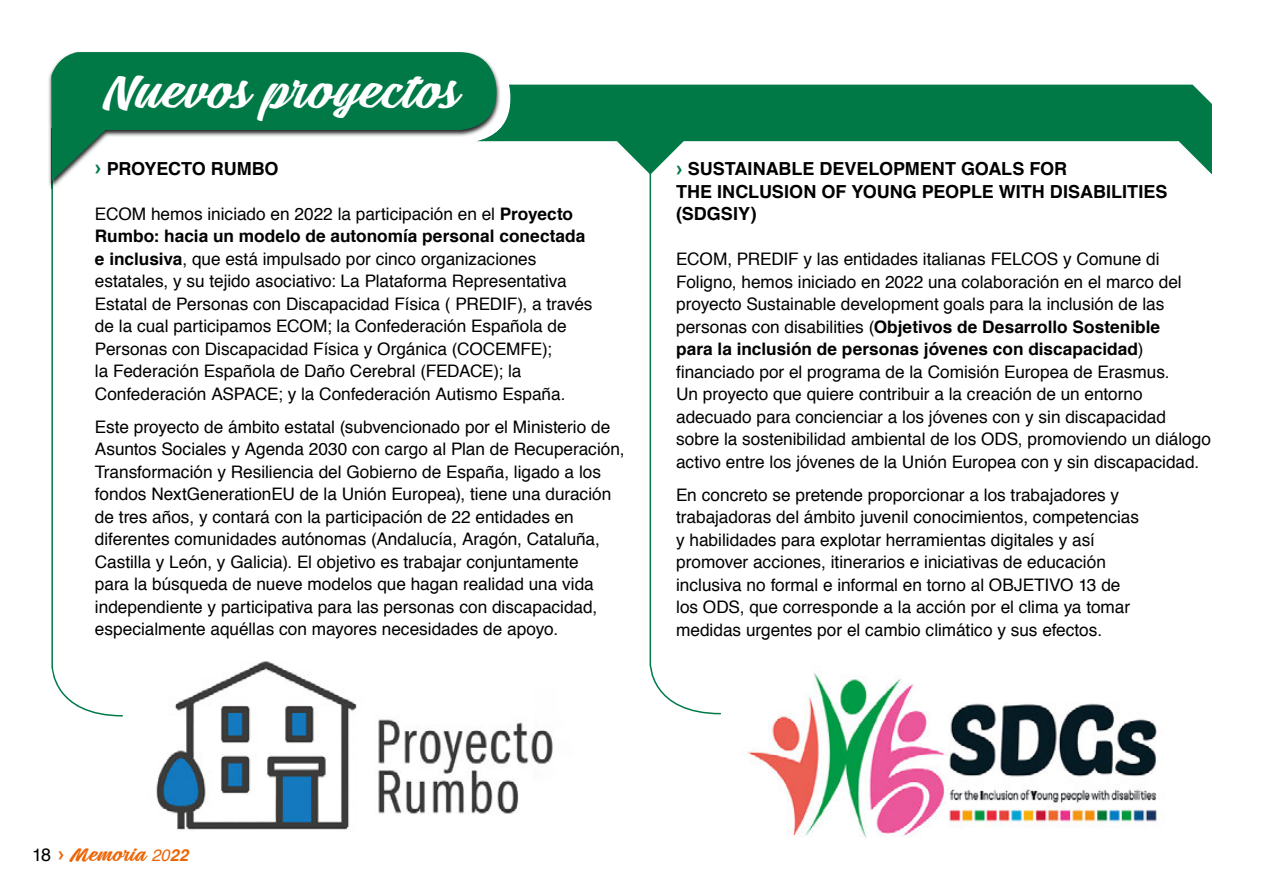
<style>
.page{position:relative;width:1263px;height:893px;background:#fff}
.page>*{position:absolute;margin:0;border:0;box-sizing:border-box;transform-origin:0 0}
.t1{font:42px "Mean Casat Med PERSONALUSE";letter-spacing:.01em;color:#fff}
.t2{font:700 18px/22.5px "Helvetica";color:#000}
.t3{font:17.25px/22.5px "Helvetica";letter-spacing:-.005em;color:#000}
.t4{font:16.5px "Mean Casat Med PERSONALUSE";letter-spacing:.015em;color:#ec6608}
.s1{font-family:"Arial";font-size:19.2px;color:#007947}
.s2{font-weight:700}
.s3{font-family:"Helvetica";font-size:18px;color:#000}
.s4{font-family:"Arial";font-weight:700;font-size:18px}
.s5{font-family:"Helvetica";font-style:italic}
.s6{font-family:"Helvetica";font-weight:700;font-style:italic}
</style>
<div class="page">
<img style="left:747px;top:672px;width:410px;height:166px">
<img style="left:156px;top:661px;width:397px;height:169px">
<svg style="left:649px;top:175px;width:72px;height:540px"></svg>
<svg style="left:51px;top:189px;width:72px;height:527px"></svg>
<svg style="left:501px;top:85px;width:711px;height:90px;fill:#007947"></svg>
<img style="left:48px;top:72px;width:453px;height:115px">
<img style="left:51px;top:182px;width:2px;height:7px">
<img style="left:496px;top:128px;width:5px;height:13px">
<svg style="left:51px;top:52px;width:445px;height:130px;fill:#007947"></svg>
<h1 class="t1" style="left:102px;top:63px;width:358px">Nuevos proyectos</h1>
<p class="t2" style="left:95px;top:157px;width:185px"><span class="s1">›</span> PROYECTO RUMBO</p>
<p class="t3" style="left:95px;top:203px;width:499px">ECOM hemos iniciado en 2022 la participación en el <span class="s2">Proyecto Rumbo: hacia un modelo de autonomía personal conectada e inclusiva</span>, que está impulsado por cinco organizaciones estatales, y su tejido asociativo: La Plataforma Representativa Estatal de Personas con Discapacidad Física ( PREDIF), a través de la cual participamos ECOM; la Confederación Española de Personas con Discapacidad Física y Orgánica (COCEMFE);<br>la Federación Española de Daño Cerebral (FEDACE); la Confederación ASPACE; y la Confederación Autismo España.</p>
<p class="t3" style="left:95px;top:416px;width:531px">Este proyecto de ámbito estatal (subvencionado por el Ministerio de Asuntos Sociales y Agenda 2030 con cargo al Plan de Recuperación, Transformación y Resiliencia del Gobierno de España, ligado a los fondos NextGenerationEU de la Unión Europea), tiene una duración de tres años, y contará con la participación de 22 entidades en diferentes comunidades autónomas (Andalucía, Aragón, Cataluña, Castilla y León, y Galicia). El objetivo es trabajar conjuntamente<br>para la búsqueda de nueve modelos que hagan realidad una vida independiente y participativa para las personas con discapacidad, especialmente aquéllas con mayores necesidades de apoyo.</p>
<p class="t2" style="left:676px;top:158px;width:493px"><span class="s1">›</span> SUSTAINABLE DEVELOPMENT GOALS FOR<br>THE INCLUSION OF YOUNG PEOPLE WITH DISABILITIES (SDGSIY)</p>
<p class="t3" style="left:676px;top:249px;width:536px">ECOM, PREDIF y las entidades italianas FELCOS y Comune di Foligno, hemos iniciado en 2022 una colaboración en el marco del proyecto Sustainable development goals para la inclusión de las personas con disabilities (<span class="s2">Objetivos de Desarrollo Sostenible<br>para la inclusión de personas jóvenes con discapacidad</span>) financiado por el programa de la Comisión Europea de Erasmus.<br>Un proyecto que quiere contribuir a la creación de un entorno adecuado para concienciar a los jóvenes con y sin discapacidad sobre la sostenibilidad ambiental de los ODS, promoviendo un diálogo activo entre los jóvenes de la Unión Europea con y sin discapacidad.</p>
<p class="t3" style="left:676px;top:484px;width:464px">En concreto se pretende proporcionar a los trabajadores y trabajadoras del ámbito juvenil conocimientos, competencias y habilidades para explotar herramientas digitales y así promover acciones, itinerarios e iniciativas de educación inclusiva no formal e informal en torno al OBJETIVO 13 de los ODS, que corresponde a la acción por el clima ya tomar medidas urgentes por el cambio climático y sus efectos.</p>
<p class="t4" style="left:32px;top:843px;width:157px"><span class="s3">18</span> <span class="s4">›</span> Memoria <span class="s5">20</span><span class="s6">22</span></p>
</div>
